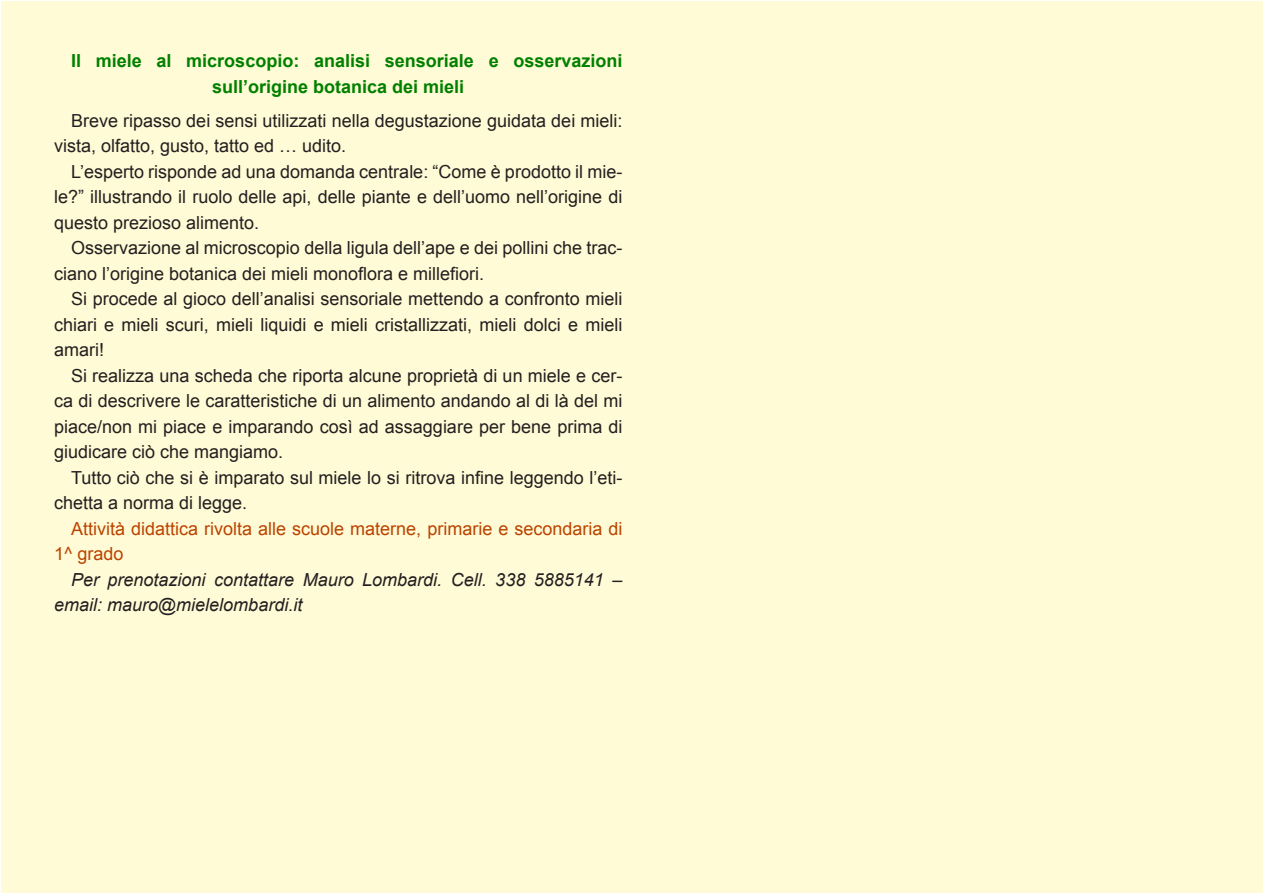
<style>
.page{position:relative;width:1263px;height:893px;background:#fff}
.page>*{position:absolute;margin:0;border:0;box-sizing:border-box;transform-origin:0 0}
.t1{font:18px/25.5px "Arial";color:#231f20}
.t2{font:italic 18px/25.5px "Arial";color:#231f20}
.t3{font:700 18px/25.5px "Arial";color:#008000}
.t4{font:18px/25.5px "Arial";color:#bb4300}
</style>
<div class="page">
<div style="left:2px;top:2px;width:1261px;height:891px;background:#fffbd6"></div>
<p class="t3" style="left:212px;top:49px;width:412px;text-indent:-141px">Il miele al microscopio: analisi sensoriale e osservazioni sull’origine botanica dei mieli</p>
<p class="t1" style="left:54px;top:108px;width:570px;text-indent:17px">Breve ripasso dei sensi utilizzati nella degustazione guidata dei mieli: vista, olfatto, gusto, tatto ed … udito.</p>
<p class="t1" style="left:54px;top:159px;width:570px;text-align:justify;text-indent:17px">L’esperto risponde ad una domanda centrale: “Come è prodotto il mie&shy;le?” illustrando il ruolo delle api, delle piante e dell’uomo nell’origine di questo prezioso alimento.</p>
<p class="t1" style="left:54px;top:235px;width:570px;text-indent:17px">Osservazione al microscopio della ligula dell’ape e dei pollini che trac&shy;ciano l’origine botanica dei mieli monoflora e millefiori.</p>
<p class="t1" style="left:54px;top:286px;width:570px;text-align:justify;text-indent:17px">Si procede al gioco dell’analisi sensoriale mettendo a confronto mieli chiari e mieli scuri, mieli liquidi e mieli cristallizzati, mieli dolci e mieli amari!</p>
<p class="t1" style="left:54px;top:363px;width:570px;text-align:justify;text-indent:17px">Si realizza una scheda che riporta alcune proprietà di un miele e cer&shy;ca di descrivere le caratteristiche di un alimento andando al di là del mi piace/non mi piace e imparando così ad assaggiare per bene prima di giudicare ciò che mangiamo.</p>
<p class="t1" style="left:54px;top:465px;width:570px;text-indent:17px">Tutto ciò che si è imparato sul miele lo si ritrova infine leggendo l’eti&shy;chetta a norma di legge.</p>
<p class="t4" style="left:54px;top:516px;width:570px;text-indent:17px">Attività didattica rivolta alle scuole materne, primarie e secondaria di<br>1^ grado</p>
<p class="t2" style="left:54px;top:567px;width:570px;text-indent:17px">Per prenotazioni contattare Mauro Lombardi. Cell. 338 5885141 – email: mauro@mielelombardi.it</p>
</div>
